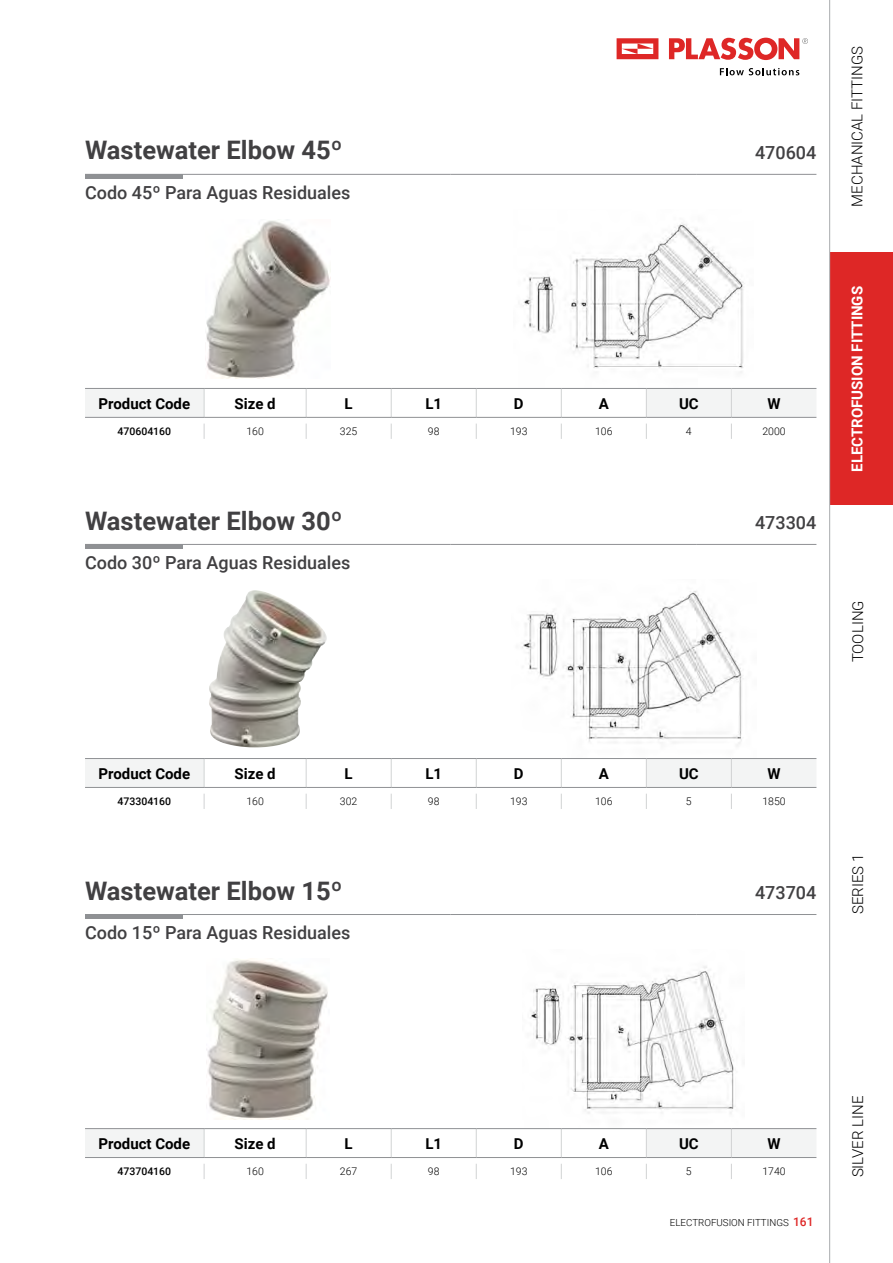
<style>
.page{position:relative;width:893px;height:1263px;background:#fff}
.page>*{position:absolute;margin:0;border:0;box-sizing:border-box;transform-origin:0 0}
.t1{font:700 25.5px "Roboto";color:#414042}
.t2{font:500 18px "Roboto";color:#414042}
.t3{font:700 15px "Roboto";color:#000}
.t4{font:300 15px "Roboto";color:#000}
.t5{font:700 15px "Roboto";color:#fff}
.t6{font:300 10.5px "Roboto";color:#000}
.t7{font:500 10.5px "Roboto";color:#000}
.t8{font:300 9.75px "Roboto";color:#000}
.s1{font-weight:500;font-size:12px;color:#de2726}
</style>
<div class="page">
<svg style="left:617px;top:38px;width:41px;height:21px"></svg>
<svg style="left:669px;top:38px;width:139px;height:22px"></svg>
<svg style="left:720px;top:68px;width:79px;height:7px"></svg>
<div style="left:830px;top:253px;width:63px;height:252px;background:#de2726"></div>
<hr style="left:829px;top:0;width:1px;height:1263px;background:#a9abae">
<div style="left:85px;top:174px;width:98px;height:5px;background:#8f9194"></div>
<hr style="left:183px;top:174px;width:268px;height:1px;background:#8f9194">
<hr style="left:451px;top:174px;width:246px;height:1px;background:#8f9194">
<hr style="left:697px;top:174px;width:119px;height:1px;background:#8f9194">
<img style="left:206px;top:219px;width:125px;height:159px">
<img style="left:523px;top:223px;width:221px;height:150px">
<svg style="left:85px;top:389px;width:731px;height:50px"></svg>
<hr style="left:85px;top:388px;width:119px;height:1px;background:#8f9194">
<hr style="left:204px;top:388px;width:102px;height:1px;background:#8f9194">
<hr style="left:306px;top:388px;width:85px;height:1px;background:#8f9194">
<hr style="left:391px;top:388px;width:85px;height:1px;background:#8f9194">
<hr style="left:476px;top:388px;width:85px;height:1px;background:#8f9194">
<hr style="left:561px;top:388px;width:85px;height:1px;background:#8f9194">
<hr style="left:646px;top:388px;width:85px;height:1px;background:#8f9194">
<hr style="left:731px;top:388px;width:85px;height:1px;background:#8f9194">
<hr style="left:85px;top:417px;width:119px;height:1px;background:#8f9194">
<hr style="left:204px;top:417px;width:102px;height:1px;background:#8f9194">
<hr style="left:306px;top:417px;width:85px;height:1px;background:#8f9194">
<hr style="left:391px;top:417px;width:85px;height:1px;background:#8f9194">
<hr style="left:476px;top:417px;width:85px;height:1px;background:#8f9194">
<hr style="left:561px;top:417px;width:85px;height:1px;background:#8f9194">
<hr style="left:646px;top:417px;width:85px;height:1px;background:#8f9194">
<hr style="left:731px;top:417px;width:85px;height:1px;background:#8f9194">
<div style="left:85px;top:544px;width:98px;height:5px;background:#8f9194"></div>
<hr style="left:183px;top:544px;width:268px;height:1px;background:#8f9194">
<hr style="left:451px;top:544px;width:246px;height:1px;background:#8f9194">
<hr style="left:697px;top:544px;width:119px;height:1px;background:#8f9194">
<img style="left:209px;top:590px;width:118px;height:157px">
<img style="left:522px;top:591px;width:220px;height:155px">
<svg style="left:85px;top:759px;width:731px;height:50px"></svg>
<hr style="left:85px;top:758px;width:119px;height:1px;background:#8f9194">
<hr style="left:204px;top:758px;width:102px;height:1px;background:#8f9194">
<hr style="left:306px;top:758px;width:85px;height:1px;background:#8f9194">
<hr style="left:391px;top:758px;width:85px;height:1px;background:#8f9194">
<hr style="left:476px;top:758px;width:85px;height:1px;background:#8f9194">
<hr style="left:561px;top:758px;width:85px;height:1px;background:#8f9194">
<hr style="left:646px;top:758px;width:85px;height:1px;background:#8f9194">
<hr style="left:731px;top:758px;width:85px;height:1px;background:#8f9194">
<hr style="left:85px;top:787px;width:119px;height:1px;background:#8f9194">
<hr style="left:204px;top:787px;width:102px;height:1px;background:#8f9194">
<hr style="left:306px;top:787px;width:85px;height:1px;background:#8f9194">
<hr style="left:391px;top:787px;width:85px;height:1px;background:#8f9194">
<hr style="left:476px;top:787px;width:85px;height:1px;background:#8f9194">
<hr style="left:561px;top:787px;width:85px;height:1px;background:#8f9194">
<hr style="left:646px;top:787px;width:85px;height:1px;background:#8f9194">
<hr style="left:731px;top:787px;width:85px;height:1px;background:#8f9194">
<div style="left:85px;top:914px;width:98px;height:5px;background:#8f9194"></div>
<hr style="left:183px;top:914px;width:268px;height:1px;background:#8f9194">
<hr style="left:451px;top:914px;width:246px;height:1px;background:#8f9194">
<hr style="left:697px;top:914px;width:119px;height:1px;background:#8f9194">
<img style="left:207px;top:959px;width:121px;height:160px">
<img style="left:530px;top:966px;width:204px;height:148px">
<svg style="left:85px;top:1129px;width:731px;height:50px"></svg>
<hr style="left:85px;top:1128px;width:119px;height:1px;background:#8f9194">
<hr style="left:204px;top:1128px;width:102px;height:1px;background:#8f9194">
<hr style="left:306px;top:1128px;width:85px;height:1px;background:#8f9194">
<hr style="left:391px;top:1128px;width:85px;height:1px;background:#8f9194">
<hr style="left:476px;top:1128px;width:85px;height:1px;background:#8f9194">
<hr style="left:561px;top:1128px;width:85px;height:1px;background:#8f9194">
<hr style="left:646px;top:1128px;width:85px;height:1px;background:#8f9194">
<hr style="left:731px;top:1128px;width:85px;height:1px;background:#8f9194">
<hr style="left:85px;top:1157px;width:119px;height:1px;background:#8f9194">
<hr style="left:204px;top:1157px;width:102px;height:1px;background:#8f9194">
<hr style="left:306px;top:1157px;width:85px;height:1px;background:#8f9194">
<hr style="left:391px;top:1157px;width:85px;height:1px;background:#8f9194">
<hr style="left:476px;top:1157px;width:85px;height:1px;background:#8f9194">
<hr style="left:561px;top:1157px;width:85px;height:1px;background:#8f9194">
<hr style="left:646px;top:1157px;width:85px;height:1px;background:#8f9194">
<hr style="left:731px;top:1157px;width:85px;height:1px;background:#8f9194">
<h1 class="t1" style="left:85px;top:133px;width:259px">Wastewater Elbow 45º</h1>
<p class="t2" style="left:755px;top:140px;width:63px">470604</p>
<p class="t2" style="left:85px;top:180px;width:267px">Codo 45º Para Aguas Residuales</p>
<p class="t3" style="left:99px;top:393px;width:93px">Product Code</p>
<p class="t3" style="left:235px;top:393px;width:43px">Size d</p>
<p class="t3" style="left:345px;top:393px;width:10px">L</p>
<p class="t3" style="left:425px;top:393px;width:18px">L1</p>
<p class="t3" style="left:514px;top:393px;width:11px">D</p>
<p class="t3" style="left:599px;top:393px;width:12px">A</p>
<p class="t3" style="left:679px;top:393px;width:21px">UC</p>
<p class="t3" style="left:767px;top:393px;width:15px">W</p>
<p class="t7" style="left:118px;top:424px;width:55px">470604160</p>
<p class="t6" style="left:246px;top:424px;width:19px">160</p>
<p class="t6" style="left:340px;top:424px;width:19px">325</p>
<p class="t6" style="left:428px;top:424px;width:13px">98</p>
<p class="t6" style="left:510px;top:424px;width:19px">193</p>
<p class="t6" style="left:595px;top:424px;width:19px">106</p>
<p class="t6" style="left:686px;top:424px;width:7px">4</p>
<p class="t6" style="left:762px;top:424px;width:25px">2000</p>
<h1 class="t1" style="left:85px;top:503px;width:259px">Wastewater Elbow 30º</h1>
<p class="t2" style="left:755px;top:510px;width:63px">473304</p>
<p class="t2" style="left:85px;top:550px;width:267px">Codo 30º Para Aguas Residuales</p>
<p class="t4" style="left:847px;top:207px;width:162px;rotate:-90deg">MECHANICAL FITTINGS</p>
<p class="t5" style="left:847px;top:472px;width:187px;rotate:-90deg">ELECTROFUSION FITTINGS</p>
<p class="t4" style="left:847px;top:662px;width:63px;rotate:-90deg">TOOLING</p>
<p class="t3" style="left:99px;top:763px;width:93px">Product Code</p>
<p class="t3" style="left:235px;top:763px;width:43px">Size d</p>
<p class="t3" style="left:345px;top:763px;width:10px">L</p>
<p class="t3" style="left:425px;top:763px;width:18px">L1</p>
<p class="t3" style="left:514px;top:763px;width:11px">D</p>
<p class="t3" style="left:599px;top:763px;width:12px">A</p>
<p class="t3" style="left:679px;top:763px;width:21px">UC</p>
<p class="t3" style="left:767px;top:763px;width:15px">W</p>
<p class="t7" style="left:118px;top:794px;width:55px">473304160</p>
<p class="t6" style="left:246px;top:794px;width:19px">160</p>
<p class="t6" style="left:340px;top:794px;width:19px">302</p>
<p class="t6" style="left:428px;top:794px;width:13px">98</p>
<p class="t6" style="left:510px;top:794px;width:19px">193</p>
<p class="t6" style="left:595px;top:794px;width:19px">106</p>
<p class="t6" style="left:686px;top:794px;width:7px">5</p>
<p class="t6" style="left:762px;top:794px;width:25px">1850</p>
<h1 class="t1" style="left:85px;top:873px;width:259px">Wastewater Elbow 15º</h1>
<p class="t2" style="left:755px;top:880px;width:63px">473704</p>
<p class="t2" style="left:85px;top:920px;width:267px">Codo 15º Para Aguas Residuales</p>
<p class="t4" style="left:847px;top:914px;width:62px;rotate:-90deg">SERIES 1</p>
<p class="t3" style="left:99px;top:1133px;width:93px">Product Code</p>
<p class="t3" style="left:235px;top:1133px;width:43px">Size d</p>
<p class="t3" style="left:345px;top:1133px;width:10px">L</p>
<p class="t3" style="left:425px;top:1133px;width:18px">L1</p>
<p class="t3" style="left:514px;top:1133px;width:11px">D</p>
<p class="t3" style="left:599px;top:1133px;width:12px">A</p>
<p class="t3" style="left:679px;top:1133px;width:21px">UC</p>
<p class="t3" style="left:767px;top:1133px;width:15px">W</p>
<p class="t7" style="left:118px;top:1164px;width:55px">473704160</p>
<p class="t6" style="left:246px;top:1164px;width:19px">160</p>
<p class="t6" style="left:340px;top:1164px;width:19px">267</p>
<p class="t6" style="left:428px;top:1164px;width:13px">98</p>
<p class="t6" style="left:510px;top:1164px;width:19px">193</p>
<p class="t6" style="left:595px;top:1164px;width:19px">106</p>
<p class="t6" style="left:686px;top:1164px;width:7px">5</p>
<p class="t6" style="left:762px;top:1164px;width:25px">1740</p>
<p class="t8" style="left:670px;top:1216px;width:145px">ELECTROFUSION FITTINGS <span class="s1">161</span></p>
<p class="t4" style="left:847px;top:1177px;width:83px;rotate:-90deg">SILVER LINE</p>
</div>
